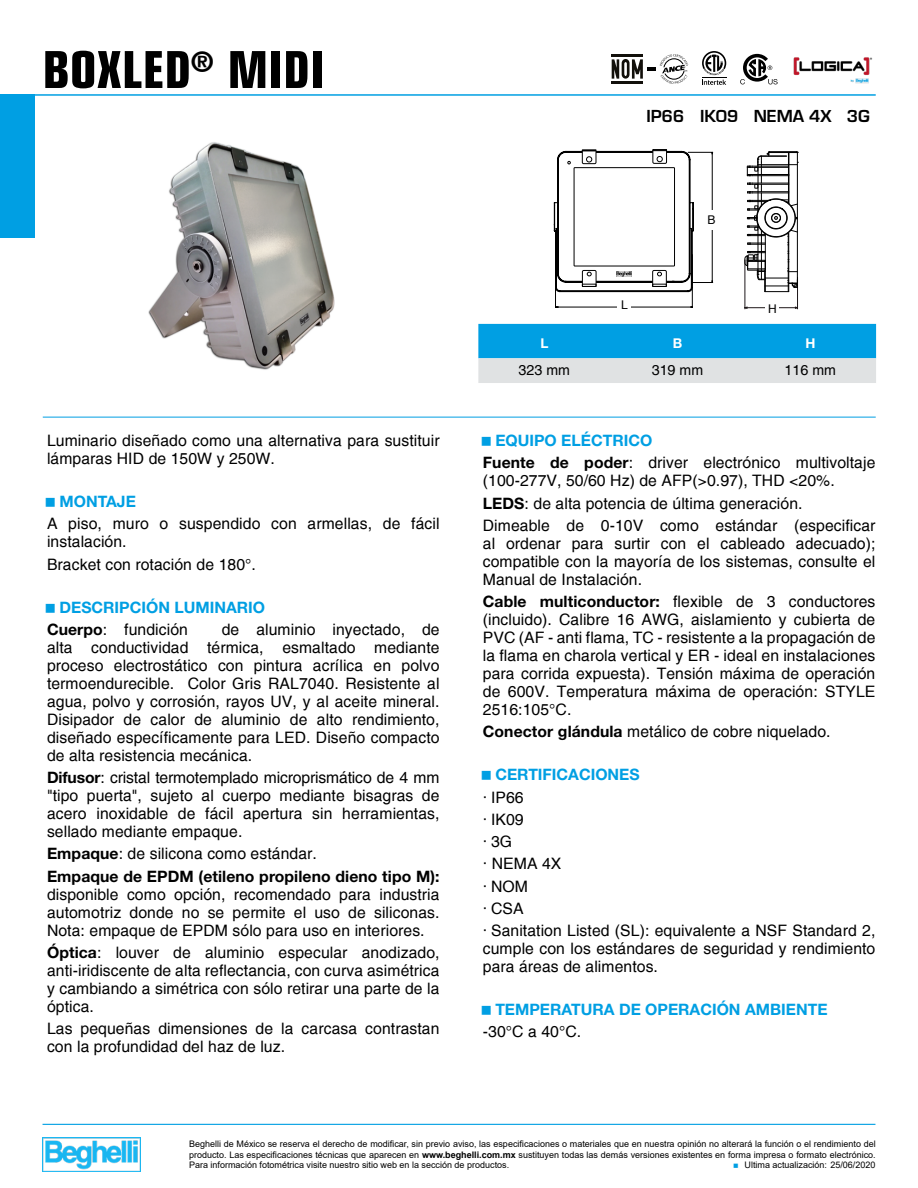
<style>
.page{position:relative;width:918px;height:1188px;background:#fff}
.page>*{position:absolute;margin:0;border:0;box-sizing:border-box;transform-origin:0 0}
.t1{font:700 condensed 51px "Eurostile";color:#000}
.t2{font:700 18px "Eurostile";color:#000}
.t3{font:15.75px/18px "Helvetica";letter-spacing:.005em;color:#000}
.t4{font:700 15.75px "Helvetica Neue LT Std";color:#009fe3}
.t5{font:700 15.75px "Helvetica Neue LT Std";letter-spacing:.005em;color:#000}
.t6{font:14.25px "Helvetica";color:#000}
.t7{font:700 13.5px "Helvetica Neue";color:#fff}
.t8{font:12px "Helvetica";color:#000}
.t9{font:9px/10.5px "Arial";color:#000;text-align:justify}
.s1{font-family:"Helvetica Neue LT Std";font-weight:700}
.s2{font-weight:700}
</style>
<div class="page">
<div style="left:0;top:95px;width:35px;height:143px;background:#009fe3"></div>
<hr style="left:0;top:94px;width:876px;height:2px;background:#009fe3">
<hr style="left:43px;top:417px;width:833px;height:1px;background:#009fe3">
<img style="left:43px;top:1138px;width:98px;height:33px">
<hr style="left:43px;top:1124px;width:832px;height:1px;background:#009fe3">
<img style="left:148px;top:142px;width:187px;height:228px">
<svg style="left:478px;top:324px;width:398px;height:59px;background:#5ebbe3"></svg>
<img style="left:793px;top:57px;width:80px;height:27px">
<hr style="left:555px;top:242px;width:1px;height:65px;background:#000">
<hr style="left:692px;top:255px;width:1px;height:52px;background:#000">
<hr style="left:556px;top:307px;width:136px;height:1px;background:#000">
<svg style="left:746px;top:308px;width:51px;height:1px"></svg>
<hr style="left:745px;top:260px;width:1px;height:49px;background:#1d1719">
<hr style="left:797px;top:277px;width:1px;height:32px;background:#1d1719">
<hr style="left:745px;top:307px;width:53px;height:1px;background:#1d1719">
<svg style="left:554px;top:149px;width:159px;height:143px"></svg>
<svg style="left:745px;top:151px;width:53px;height:141px"></svg>
<div style="left:765px;top:300px;width:14px;height:16px;background:#fff"></div>
<div style="left:617px;top:300px;width:14px;height:10px;background:#fff"></div>
<div style="left:705px;top:210px;width:14px;height:19px;background:#fff"></div>
<svg style="left:740px;top:54px;width:38px;height:30px"></svg>
<svg style="left:702px;top:51px;width:24px;height:34px"></svg>
<svg style="left:612px;top:54px;width:76px;height:30px"></svg>
<h1 class="t1" style="left:43px;top:39px;width:284px">BOXLED<sup>®</sup> MIDI</h1>
<p class="t3" style="left:47px;top:432px;width:394px">Luminario diseñado como una alternativa para sustituir lámparas HID de 150W y 250W.</p>
<p class="t4" style="left:60px;top:492px;width:78px">MONTAJE</p>
<p class="t3" style="left:47px;top:515px;width:394px">A piso, muro o suspendido con armellas, de fácil instalación.</p>
<p class="t3" style="left:47px;top:555px;width:210px">Bracket con rotación de 180°.</p>
<p class="t4" style="left:60px;top:597px;width:207px">DESCRIPCIÓN LUMINARIO</p>
<p class="t3" style="left:47px;top:620px;width:142px"><span class="s1">Cuerpo</span>: fundición</p>
<p class="t3" style="left:47px;top:620px;width:394px;text-align:justify;text-indent:175px">de aluminio inyectado, de alta conductividad térmica, esmaltado mediante proceso electrostático con pintura acrílica en polvo termoendurecible. Color Gris RAL7040. Resistente al agua, polvo y corrosión, rayos UV, y al aceite mineral.<br>Disipador de calor de aluminio de alto rendimiento, diseñado específicamente para LED. Diseño compacto de alta resistencia mecánica.</p>
<p class="t3" style="left:47px;top:769px;width:394px;text-align:justify"><span class="s1">Difusor</span>: cristal termotemplado microprismático de 4 mm "tipo puerta", sujeto al cuerpo mediante bisagras de acero inoxidable de fácil apertura sin herramientas, sellado mediante empaque.</p>
<p class="t3" style="left:47px;top:845px;width:271px"><span class="s1">Empaque</span>: de silicona como estándar.</p>
<p class="t5" style="left:47px;top:866px;width:394px">Empaque de EPDM (etileno propileno dieno tipo M):</p>
<p class="t3" style="left:47px;top:885px;width:394px;text-align:justify">disponible como opción, recomendado para industria automotriz donde no se permite el uso de siliconas.<br>Nota: empaque de EPDM sólo para uso en interiores.</p>
<p class="t3" style="left:47px;top:943px;width:394px;text-align:justify"><span class="s1">Óptica</span>: louver de aluminio especular anodizado, anti-iridiscente de alta reflectancia, con curva asimétrica y cambiando a simétrica con sólo retirar una parte de la óptica.</p>
<p class="t3" style="left:47px;top:1020px;width:394px">Las pequeñas dimensiones de la carcasa contrastan con la profundidad del haz de luz.</p>
<p class="t2" style="left:647px;top:108px;width:225px">IP66 IK09 NEMA 4X 3G</p>
<p class="t8" style="left:708px;top:213px;width:10px">B</p>
<p class="t8" style="left:621px;top:298px;width:8px">L</p>
<p class="t8" style="left:768px;top:301px;width:10px">H</p>
<p class="t7" style="left:540px;top:335px;width:10px">L</p>
<p class="t7" style="left:673px;top:335px;width:11px">B</p>
<p class="t7" style="left:805px;top:335px;width:12px">H</p>
<p class="t6" style="left:519px;top:361px;width:53px">323 mm</p>
<p class="t6" style="left:652px;top:361px;width:53px">319 mm</p>
<p class="t6" style="left:785px;top:361px;width:53px">116 mm</p>
<p class="t4" style="left:495px;top:431px;width:158px">EQUIPO ELÉCTRICO</p>
<p class="t3" style="left:483px;top:454px;width:394px"><span class="s1">Fuente de poder</span>: driver electrónico multivoltaje (100-277V, 50/60 Hz) de AFP(&gt;0.97), THD &lt;20%.</p>
<p class="t3" style="left:483px;top:492px;width:394px;line-height:22.2px"><span class="s1">LEDS</span>: de alta potencia de última generación.<br>Dimeable de 0-10V como estándar (especificar</p>
<p class="t3" style="left:483px;top:534px;width:394px;text-align:justify">al ordenar para surtir con el cableado adecuado); compatible con la mayoría de los sistemas, consulte el Manual de Instalación.</p>
<p class="t3" style="left:483px;top:593px;width:394px;text-align:justify"><span class="s1">Cable multiconductor:</span> flexible de 3 conductores (incluido). Calibre 16 AWG, aislamiento y cubierta de PVC (AF - anti flama, TC - resistente a la propagación de la flama en charola vertical y ER - ideal en instalaciones para corrida expuesta). Tensión máxima de operación de 600V. Temperatura máxima de operación: STYLE 2516:105°C.</p>
<p class="t3" style="left:483px;top:723px;width:349px"><span class="s1">Conector glándula</span> metálico de cobre niquelado.</p>
<p class="t4" style="left:495px;top:765px;width:146px">CERTIFICACIONES</p>
<p class="t3" style="left:483px;top:786px;width:394px;line-height:22.2px">· IP66<br>· IK09<br>· 3G<br>· NEMA 4X<br>· NOM<br>· CSA<br>· Sanitation Listed (SL): equivalente a NSF Standard 2,</p>
<p class="t3" style="left:483px;top:940px;width:394px">cumple con los estándares de seguridad y rendimiento para áreas de alimentos.</p>
<p class="t4" style="left:495px;top:1000px;width:334px">TEMPERATURA DE OPERACIÓN AMBIENTE</p>
<p class="t3" style="left:483px;top:1023px;width:100px">-30°C a 40°C.</p>
<p class="t9" style="left:189px;top:1139px;width:688px">Beghelli de México se reserva el derecho de modificar, sin previo aviso, las especificaciones o materiales que en nuestra opinión no alterará la función o el rendimiento del producto. Las especificaciones técnicas que aparecen en <span class="s2">www.beghelli.com.mx</span> sustituyen todas las demás versiones existentes en forma impresa o formato electrónico.<br>Para información fotométrica visite nuestro sitio web en la sección de productos.</p>
<p class="t9" style="left:745px;top:1160px;width:132px">Ultima actualización: 25/06/2020</p>
</div>
